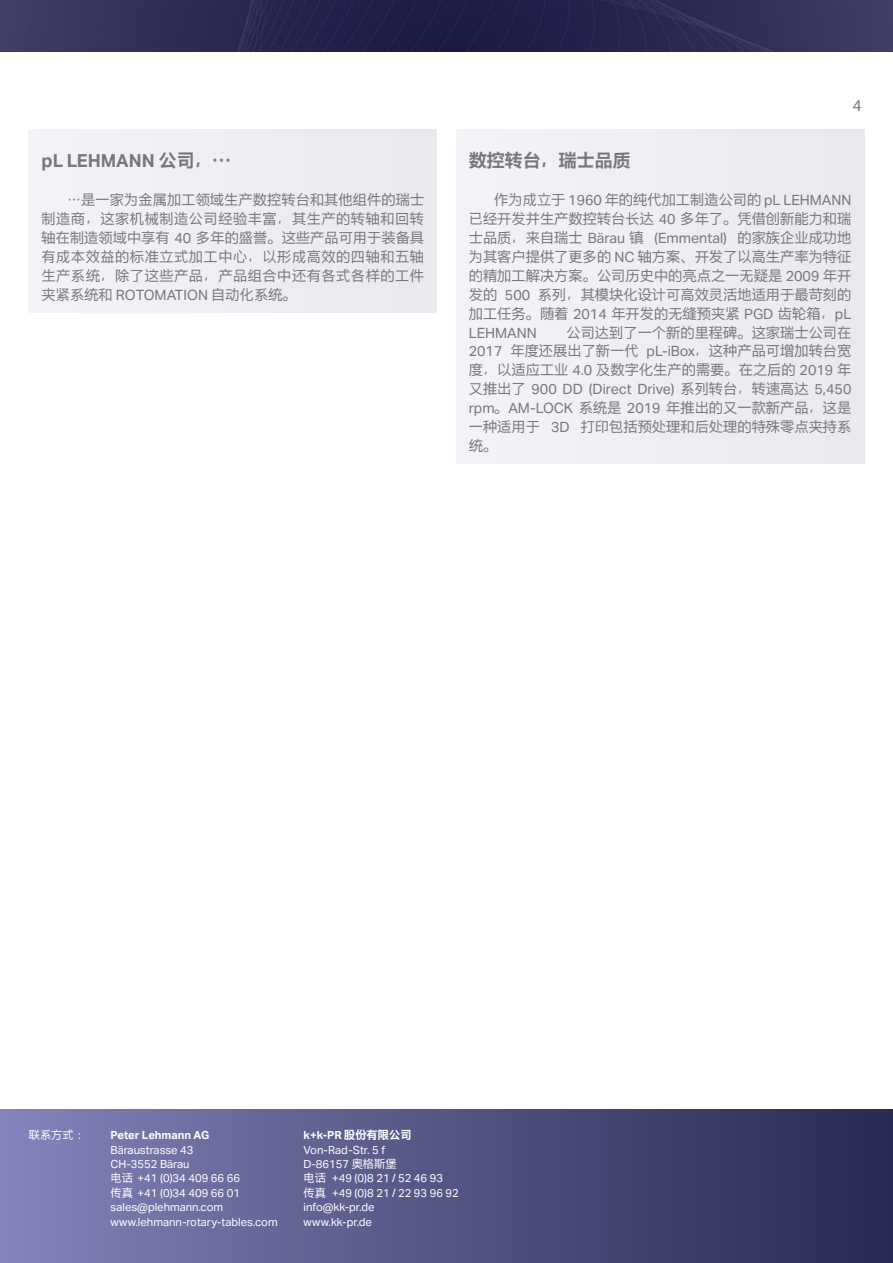
<style>
.page{position:relative;width:893px;height:1263px;background:#fff}
.page>*{position:absolute;margin:0;border:0;box-sizing:border-box;transform-origin:0 0}
.Zwischentitel{font:700 18px "Aktiv Grotesk CNSG";color:#77787b}
.t1{font:15.75px "Aktiv Grotesk CNSG";color:#77787b}
.Grundtext{font:14.25px/18.9px "Aktiv Grotesk CNSG";color:#77787b;text-align:justify}
.t2{font:11.25px/14.4px "Aktiv Grotesk CNSG";color:#fff}
.t3{font:700 11.25px "Aktiv Grotesk CNSG";color:#fff}
</style>
<div class="page">
<img style="left:0;top:0;width:893px;height:51px">
<div style="left:0;top:1110px;width:893px;height:153px;background:linear-gradient(to right,#8383b9,#262951)"></div>
<div style="left:456px;top:130px;width:408px;height:334px;background:#eeeef2"></div>
<div style="left:29px;top:130px;width:408px;height:182px;background:#eeeef2"></div>
<p class="Zwischentitel" style="left:42px;top:148px;width:191px">pL LEHMANN 公司，…</p>
<p class="Grundtext" style="left:42px;top:190px;width:384px;text-indent:26px">…是一家为金属加工领域生产数控转台和其他组件的瑞士制造商，这家机械制造公司经验丰富，其生产的转轴和回转轴在制造领域中享有 40 多年的盛誉。这些产品可用于装备具有成本效益的标准立式加工中心，以形成高效的四轴和五轴生产系统，除了这些产品，产品组合中还有各式各样的工件夹紧系统和 ROTOMATION 自动化系统。</p>
<p class="t1" style="left:852px;top:94px;width:11px">4</p>
<p class="Zwischentitel" style="left:469px;top:148px;width:163px">数控转台，瑞士品质</p>
<p class="Grundtext" style="left:469px;top:190px;width:384px;text-indent:26px">作为成立于 1960 年的纯代加工制造公司的 pL LEHMANN已经开发并生产数控转台长达 40 多年了。凭借创新能力和瑞士品质，来自瑞士 Bärau 镇（Emmental）的家族企业成功地为其客户提供了更多的 NC 轴方案、开发了以高生产率为特征的精加工解决方案。公司历史中的亮点之一无疑是 2009 年开发的 500 系列，其模块化设计可高效灵活地适用于最苛刻的加工任务。随着 2014 年开发的无缝预夹紧 PGD 齿轮箱，pL LEHMANN</p>
<p class="Grundtext" style="left:469px;top:322px;width:384px;text-indent:98px">公司达到了一个新的里程碑。这家瑞士公司在2017 年度还展出了新一代 pL-iBox，这种产品可增加转台宽度，以适应工业 4.0 及数字化生产的需要。在之后的 2019 年又推出了 900 DD (Direct Drive) 系列转台，转速高达 5,450 rpm。AM-LOCK 系统是 2019 年推出的又一款新产品，这是一种适用于 3D 打印包括预处理和后处理的特殊零点夹持系统。</p>
<p class="t2" style="left:29px;top:1127px;width:58px">联系方式：</p>
<p class="t3" style="left:111px;top:1127px;width:100px">Peter Lehmann AG</p>
<p class="t2" style="left:111px;top:1142px;width:169px">Bäraustrasse 43<br>CH-3552 Bärau<br>电话 +41 (0)34 409 66 66<br>传真 +41 (0)34 409 66 01 sales@plehmann.com www.lehmann-rotary-tables.com</p>
<p class="t3" style="left:304px;top:1127px;width:109px">k+k-PR 股份有限公司</p>
<p class="t2" style="left:304px;top:1142px;width:157px">Von-Rad-Str. 5 f<br>D-86157 奥格斯堡<br>电话 +49 (0)8 21 / 52 46 93<br>传真 +49 (0)8 21 / 22 93 96 92 info@kk-pr.de<br>www.kk-pr.de</p>
</div>
